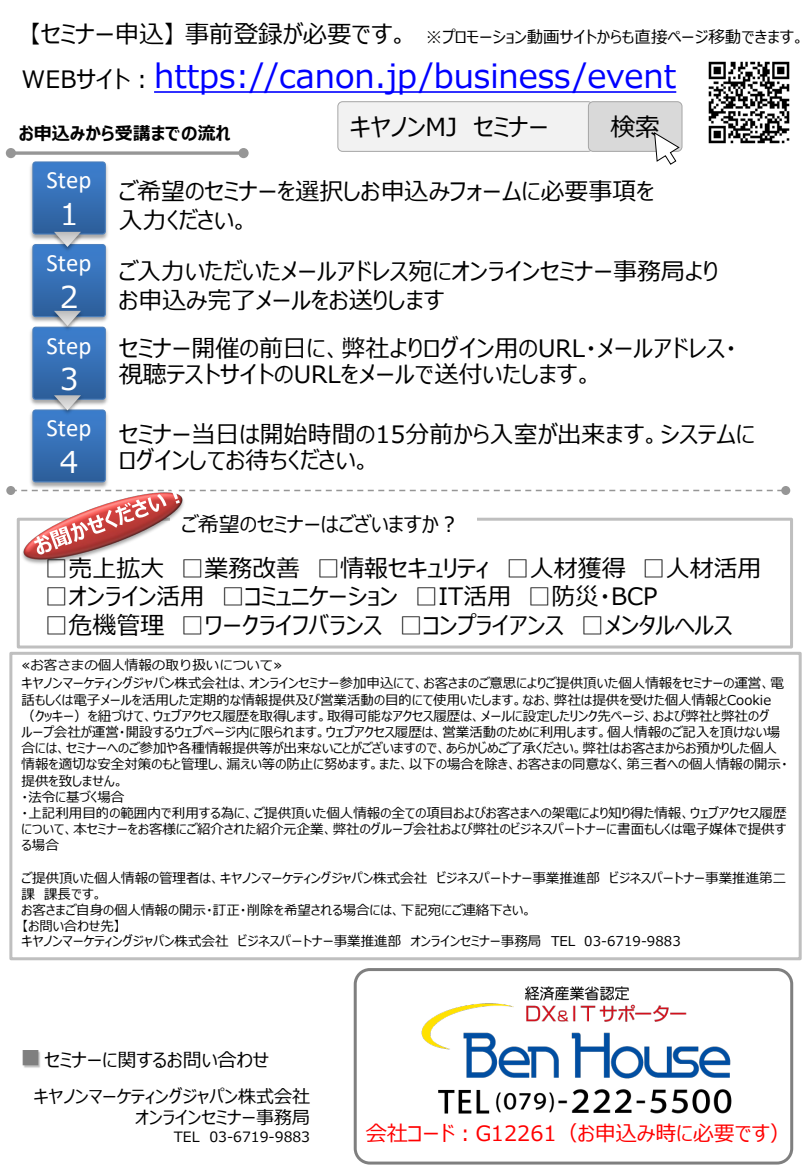
<style>
.page{position:relative;width:810px;height:1170px;background:#fff}
.page>*{position:absolute;margin:0;border:0;box-sizing:border-box;transform-origin:0 0}
.t1{font:32.7px "Meiryo UI";color:#00f}
.t2{font:30px "Meiryo UI";color:#fff}
.t3{font:24.9px "Calibri";letter-spacing:-.005em;color:#fff}
.t4{font:24.9px "Meiryo UI";color:#000}
.t5{font:24px/28.8px "Meiryo UI";color:#000}
.t6{font:21px "Meiryo UI";color:#f00}
.t7{font:21px "Meiryo UI";color:#000}
.t8{font:19.05px "Meiryo UI";color:#000}
.t9{font:18px "Meiryo UI";color:#000}
.t10{font:700 18px "Meiryo UI";color:#000}
.t11{font:16.5px "Meiryo UI";color:#000}
.t12{font:14.25px "Meiryo UI";color:#000}
.t13{font:13.5px/16.2px "Meiryo UI";color:#000}
.s1{font-family:"Meiryo";font-size:24.45px}
.s2{font-size:24.45px}
.s3{font-size:24px;color:#000}
.s4{font-family:"Meiryo"}
.s5{font-size:27.15px;color:#7f7f7f}
</style>
<div class="page">
<div style="left:781px;top:486px;width:9px;height:9px;background:#969696;border-radius:50%"></div>
<div style="left:6px;top:486px;width:9px;height:9px;background:#969696;border-radius:50%"></div>
<div style="left:17px;top:518px;width:776px;height:131px;border:3px solid #bfbfbf"></div>
<div style="left:9px;top:652px;width:793px;height:308px;border:3px solid #bfbfbf"></div>
<img style="left:24px;top:1051px;width:17px;height:17px">
<div style="left:354px;top:968px;width:439px;height:197px;border:3px solid #7f7f7f;border-radius:15px"></div>
<svg style="left:154px;top:91px;width:522px;height:2px"></svg>
<div style="left:337px;top:101px;width:256px;height:51px;background:#f2f2f2;border:1px solid #a6a6a6;border-radius:5px"></div>
<div style="left:588px;top:101px;width:94px;height:51px;background:#d9d9d9;border:1px solid #a6a6a6;border-radius:5px"></div>
<svg style="left:654px;top:132px;width:26px;height:33px"></svg>
<img style="left:30px;top:164px;width:78px;height:74px">
<div style="left:32px;top:161px;width:74px;height:74px;border:1px solid #4a7ebb;border-radius:3px"></div>
<img style="left:30px;top:238px;width:78px;height:83px">
<div style="left:32px;top:244px;width:74px;height:73px;border:1px solid #4a7ebb;border-radius:3px"></div>
<img style="left:30px;top:329px;width:78px;height:74px">
<div style="left:32px;top:327px;width:74px;height:73px;border:1px solid #4a7ebb;border-radius:3px"></div>
<img style="left:30px;top:403px;width:78px;height:77px">
<div style="left:32px;top:409px;width:74px;height:73px;border:1px solid #4a7ebb;border-radius:3px"></div>
<svg style="left:33px;top:162px;width:72px;height:318px;background:#477ab8"></svg>
<img style="left:18px;top:480px;width:90px;height:92px">
<svg style="left:12px;top:488px;width:774px;height:67px"></svg>
<svg style="left:16px;top:151px;width:223px;height:4px"></svg>
<div style="left:239px;top:148px;width:10px;height:10px;background:#969696;border-radius:50%"></div>
<div style="left:6px;top:148px;width:10px;height:10px;background:#969696;border-radius:50%"></div>
<img style="left:708px;top:61px;width:82px;height:83px">
<img style="left:421px;top:986px;width:311px;height:128px">
<p class="t11" style="left:16px;top:26px;width:790px"><span class="s1">【</span><span class="s2">セミナー申込】事前登録が必要です。</span> ※プロモーション動画サイトからも直接ページ移動できます。</p>
<p class="t1" style="left:22px;top:53px;width:656px"><span class="s3">WEBサイト：</span>https://canon.jp/business/event</p>
<p class="t10" style="left:19px;top:121px;width:213px">お申込みから受講までの流れ</p>
<p class="t4" style="left:350px;top:110px;width:200px">キヤノンMJ セミナー</p>
<p class="t4" style="left:610px;top:110px;width:51px">検索</p>
<p class="t3" style="left:47px;top:163px;width:46px">Step</p>
<p class="t2" style="left:60px;top:193px;width:20px">1</p>
<p class="t5" style="left:119px;top:178px;width:537px">ご希望のセミナーを選択しお申込みフォームに必要事項を入力ください。</p>
<p class="t3" style="left:47px;top:245px;width:46px">Step</p>
<p class="t2" style="left:60px;top:276px;width:20px">2</p>
<p class="t3" style="left:47px;top:328px;width:46px">Step</p>
<p class="t2" style="left:60px;top:358px;width:20px">3</p>
<p class="t3" style="left:47px;top:411px;width:46px">Step</p>
<p class="t2" style="left:60px;top:441px;width:20px">4</p>
<p class="t5" style="left:119px;top:258px;width:601px">ご入力いただいたメールアドレス宛にオンラインセミナー事務局よりお申込み完了メールをお送りします</p>
<p class="t5" style="left:119px;top:336px;width:620px;line-height:26px">セミナー開催の前日に、弊社よりログイン用のURL・メールアドレス・視聴テストサイトのURLをメールで送付いたします。</p>
<p class="t5" style="left:119px;top:423px;width:638px;line-height:26px">セミナー当日は開始時間の15分前から入室が出来ます。システムにログインしてお待ちください。</p>
<p class="t7" style="left:182px;top:509px;width:280px">ご希望のセミナーはございますか？</p>
<p class="t5" style="left:45px;top:555px;width:718px">□売上拡大 □業務改善 □情報セキュリティ □人材獲得 □人材活用</p>
<p class="t5" style="left:45px;top:584px;width:614px">□オンライン活用 □コミュニケーション □IT活用 □防災・BCP</p>
<p class="t5" style="left:45px;top:612px;width:689px">□危機管理 □ワークライフバランス □コンプライアンス □メンタルヘルス</p>
<p class="t13" style="left:22px;top:657px;width:764px;line-height:18.1px"><span class="s4">≪お客さまの個人情報の取り扱いについて≫<br></span>キヤノンマーケティングジャパン株式会社は、オンラインセミナー参加申込にて、お客さまのご意思によりご提供頂いた個人情報をセミナーの運営、電</p>
<p class="t13" style="left:22px;top:692px;width:768px">話もしくは電子メールを活用した定期的な情報提供及び営業活動の目的にて使用いたします。なお、弊社は提供を受けた個人情報とCookie（クッキー）を紐づけて、ウェブアクセス履歴を取得します。取得可能なアクセス履歴は、メールに設定したリンク先ページ、および弊社と弊社のグ<br>ループ会社が運営・開設するウェブページ内に限られます。ウェブアクセス履歴は、営業活動のために利用します。個人情報のご記入を頂けない場合には、セミナーへのご参加や各種情報提供等が出来ないことがございますので、あらかじめご了承ください。弊社はお客さまからお預かりした個人情報を適切な安全対策のもと管理し、漏えい等の防止に努めます。また、以下の場合を除き、お客さまの同意なく、第三者への個人情報の開示・提供を致しません。</p>
<p class="t13" style="left:22px;top:789px;width:104px">・法令に基づく場合</p>
<p class="t13" style="left:22px;top:806px;width:767px;text-align:justify">・上記利用目的の範囲内で利用する為に、ご提供頂いた個人情報の全ての項目およびお客さまへの架電により知り得た情報、ウェブアクセス履歴について、本セミナーをお客様にご紹介された紹介元企業、弊社のグループ会社および弊社のビジネスパートナーに書面もしくは電子媒体で提供する場合</p>
<p class="t13" style="left:22px;top:870px;width:766px">ご提供頂いた個人情報の管理者は、キヤノンマーケティングジャパン株式会社 ビジネスパートナー事業推進部 ビジネスパートナー事業推進第二課 課長です。</p>
<p class="t13" style="left:22px;top:903px;width:512px">お客さまご自身の個人情報の開示・訂正・削除を希望される場合には、下記宛にご連絡下さい。</p>
<p class="t13" style="left:22px;top:919px;width:101px">【お問い合わせ先】</p>
<p class="t13" style="left:22px;top:934px;width:661px">キヤノンマーケティングジャパン株式会社 ビジネスパートナー事業推進部 オンラインセミナー事務局 TEL 03-6719-9883</p>
<p class="t8" style="left:17px;top:1047px;width:253px"><span class="s5">■</span>セミナーに関するお問い合わせ</p>
<p class="t9" style="left:34px;top:1083px;width:278px">キヤノンマーケティングジャパン株式会社</p>
<p class="t9" style="left:135px;top:1105px;width:176px">オンラインセミナー事務局</p>
<p class="t12" style="left:174px;top:1127px;width:138px">TEL 03-6719-9883</p>
<p class="t6" style="left:366px;top:1119px;width:426px">会社コード：G12261（お申込み時に必要です）</p>
</div>
